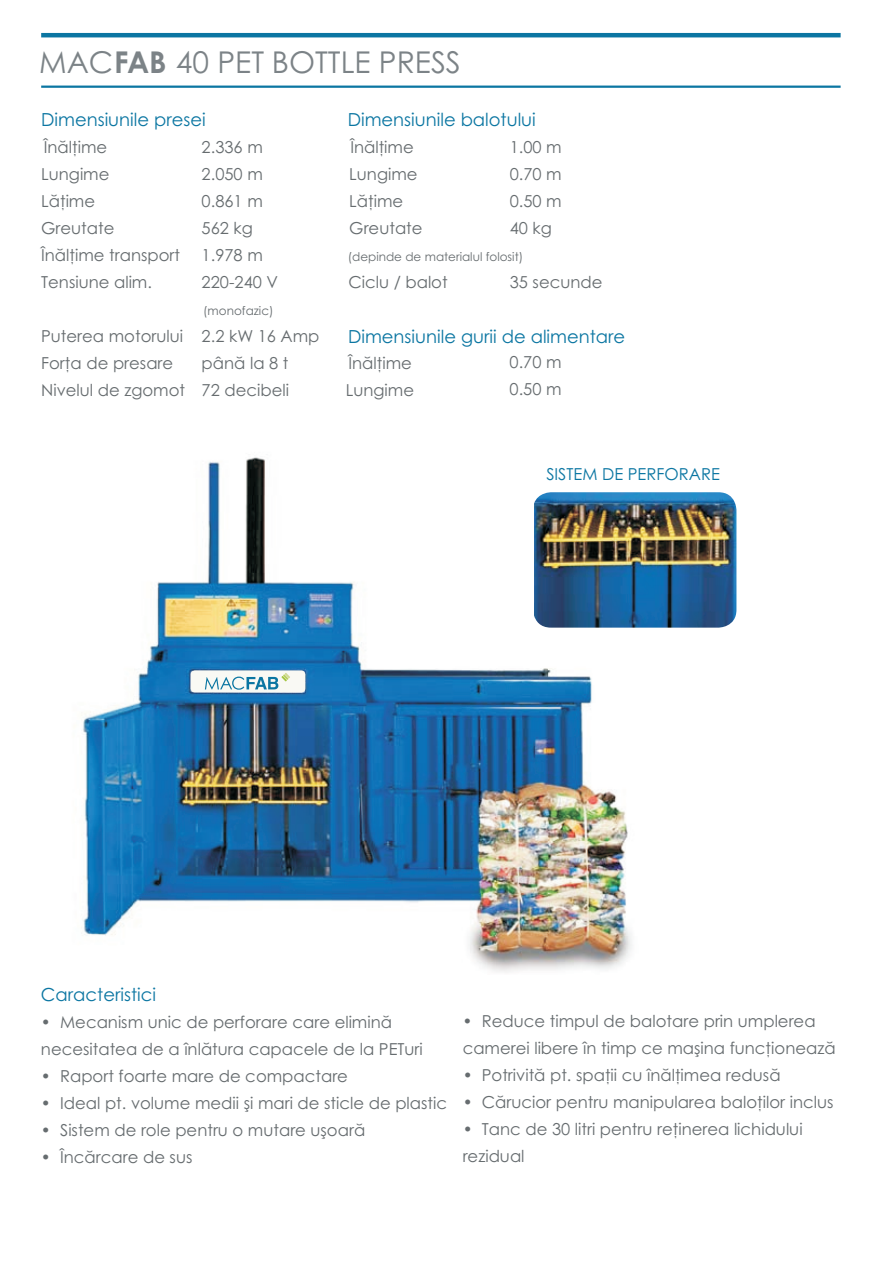
<style>
.page{position:relative;width:893px;height:1263px;background:#fff}
.page>*{position:absolute;margin:0;border:0;box-sizing:border-box;transform-origin:0 0}
.t1{font:30px "Century Gothic";color:#7c8387}
.t2{font:18px "Century Gothic";color:#0b76a2}
.t3{font:16.5px/27px "Century Gothic";color:#666c6f}
.t4{font:16.5px "Century Gothic";color:#0b76a2}
.t5{font:12px "Century Gothic";color:#666c6f}
.s1{font-weight:700}
</style>
<div class="page">
<img style="left:81px;top:457px;width:551px;height:515px">
<div style="left:191px;top:670px;width:114px;height:22px;background:#f9f9f4;border-radius:4px"></div>
<svg style="left:205px;top:673px;width:85px;height:17px"></svg>
<img style="left:534px;top:492px;width:202px;height:136px">
<hr style="left:41px;top:33px;width:800px;height:4px;background:#0b76a2">
<hr style="left:41px;top:86px;width:800px;height:2px;background:#0b76a2">
<h1 class="t1" style="left:39px;top:51px;width:423px">MAC<span class="s1">FAB</span> 40 PET BOTTLE PRESS</h1>
<p class="t2" style="left:41px;top:112px;width:166px">Dimensiunile presei</p>
<p class="t3" style="left:41px;top:135px;width:140px">Înălţime<br>Lungime<br>Lăţime<br>Greutate<br>Înălţime transport<br>Tensiune alim.</p>
<p class="t3" style="left:202px;top:135px;width:78px">2.336 m<br>2.050 m<br>0.861 m<br>562 kg<br>1.978 m<br>220-240 V</p>
<p class="t3" style="left:41px;top:324px;width:146px">Puterea motorului<br>Forţa de presare<br>Nivelul de zgomot</p>
<p class="t5" style="left:203px;top:306px;width:72px">(monofazic)</p>
<p class="t3" style="left:202px;top:324px;width:119px">2.2 kW 16 Amp până la 8 t<br>72 decibeli</p>
<p class="t2" style="left:348px;top:112px;width:190px">Dimensiunile balotului</p>
<p class="t3" style="left:349px;top:135px;width:75px">Înălţime<br>Lungime<br>Lăţime<br>Greutate</p>
<p class="t3" style="left:510px;top:135px;width:54px;text-align:justify">1.00 m 0.70 m 0.50 m 40 kg</p>
<p class="t3" style="left:510px;top:270px;width:94px">35 secunde</p>
<p class="t5" style="left:348px;top:252px;width:177px">(depinde de materialul folosit)</p>
<p class="t3" style="left:348px;top:270px;width:101px">Ciclu / balot</p>
<p class="t2" style="left:348px;top:329px;width:279px">Dimensiunile gurii de alimentare</p>
<p class="t3" style="left:346px;top:351px;width:70px">Înălţime<br>Lungime</p>
<p class="t3" style="left:509px;top:350px;width:54px">0.70 m<br>0.50 m</p>
<p class="t4" style="left:546px;top:467px;width:175px">SISTEM DE PERFORARE</p>
<p class="t2" style="left:41px;top:987px;width:117px">Caracteristici</p>
<p class="t3" style="left:41px;top:1010px;width:353px">• Mecanism unic de perforare care elimină</p>
<p class="t3" style="left:41px;top:1037px;width:383px">necesitatea de a înlătura capacele de la PETuri</p>
<p class="t3" style="left:41px;top:1064px;width:309px">• Raport foarte mare de compactare</p>
<p class="t3" style="left:41px;top:1091px;width:408px">• Ideal pt. volume medii şi mari de sticle de plastic</p>
<p class="t3" style="left:41px;top:1118px;width:326px">• Sistem de role pentru o mutare uşoară</p>
<p class="t3" style="left:41px;top:1145px;width:153px">• Încărcare de sus</p>
<p class="t3" style="left:463px;top:1009px;width:375px">• Reduce timpul de balotare prin umplerea camerei libere în timp ce maşina funcţionează</p>
<p class="t3" style="left:463px;top:1063px;width:319px">• Potrivită pt. spaţii cu înălţimea redusă</p>
<p class="t3" style="left:463px;top:1090px;width:372px">• Cărucior pentru manipularea baloţilor inclus</p>
<p class="t3" style="left:463px;top:1117px;width:341px">• Tanc de 30 litri pentru reţinerea lichidului rezidual</p>
</div>
